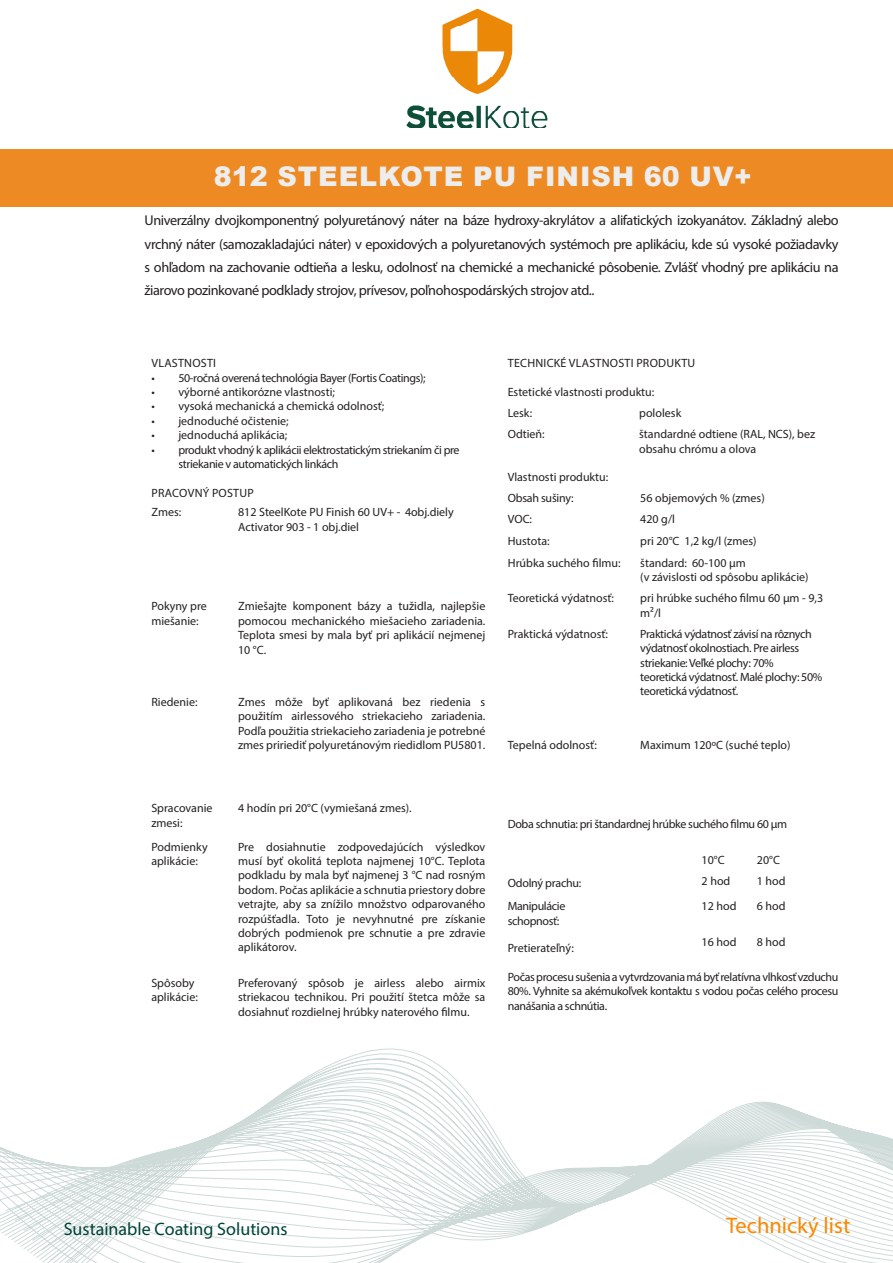
<style>
.page{position:relative;width:893px;height:1263px;background:#fff}
.page>*{position:absolute;margin:0;border:0;box-sizing:border-box;transform-origin:0 0}
.t1{font:900 27px "Arial";letter-spacing:.035em;color:#ecedec}
.t2{font:22.5px "Myriad Pro";color:#fa8900}
.t3{font:18px "Myriad Pro";color:#004438}
.t4{font:14.25px/23.1px "Myriad Pro";letter-spacing:-.03em;color:#231f20;text-align:justify}
.t5{font:12px/14.4px "Myriad Pro";color:#231f20;text-align:justify}
.t6{font:12px/14.4px "Myriad Pro";letter-spacing:-.03em;color:#231f20}
.t7{font:12px "Myriad Pro";letter-spacing:.02em;color:#231f20}
.t8{font:12px "Myriad Pro";letter-spacing:-.02em;color:#231f20}
</style>
<div class="page">
<svg style="left:0;top:1048px;width:893px;height:215px"></svg>
<img style="left:407px;top:10px;width:141px;height:118px">
<div style="left:0;top:149px;width:893px;height:57px;background:#ee8a23"></div>
<p class="t1" style="left:214px;top:157px;width:540px">812 STEELKOTE PU FINISH 60 UV+</p>
<p class="t4" style="left:145px;top:209px;width:696px">Univerzálny dvojkomponentný polyuretánový náter na báze hydroxy-akrylátov a alifatických izokyanátov. Základný alebo vrchný náter (samozakladajúci náter) v epoxidových a polyuretanových systémoch pre aplikáciu, kde sú vysoké požiadavky s ohľadom na zachovanie odtieňa a lesku, odolnosť na chemické a mechanické pôsobenie. Zvlášť vhodný pre aplikáciu na žiarovo pozinkované podklady strojov, prívesov, poľnohospodárských strojov atd..</p>
<p class="t7" style="left:151px;top:356px;width:66px">VLASTNOSTI</p>
<p class="t6" style="left:151px;top:370px;width:276px">• 50-ročná overená technológia Bayer (Fortis Coatings);</p>
<p class="t5" style="left:151px;top:385px;width:185px">• výborné antikorózne vlastnosti;</p>
<p class="t5" style="left:151px;top:399px;width:234px">• vysoká mechanická a chemická odolnosť;</p>
<p class="t5" style="left:151px;top:413px;width:139px">• jednoduché očistenie;</p>
<p class="t5" style="left:151px;top:428px;width:138px">• jednoduchá aplikácia;</p>
<p class="t6" style="left:178px;top:442px;width:283px;text-indent:-27px">• produkt vhodný k aplikácii elektrostatickým striekaním či pre striekanie v automatických linkách</p>
<p class="t7" style="left:151px;top:485px;width:104px">PRACOVNÝ POSTUP</p>
<p class="t5" style="left:151px;top:505px;width:31px">Zmes:</p>
<p class="t5" style="left:238px;top:505px;width:217px">812 SteelKote PU Finish 60 UV+ - 4obj.diely<br>Activator 903 - 1 obj.diel</p>
<p class="t5" style="left:151px;top:599px;width:57px">Pokyny pre</p>
<p class="t5" style="left:151px;top:613px;width:49px">miešanie:</p>
<p class="t5" style="left:238px;top:599px;width:249px">Zmiešajte komponent bázy a tužidla, najlepšie pomocou mechanického miešacieho zariadenia.<br>Teplota smesi by mala byť pri aplikácií nejmenej 10 °C.</p>
<p class="t5" style="left:151px;top:695px;width:48px">Riedenie:</p>
<p class="t5" style="left:238px;top:695px;width:249px">Zmes môže byť aplikovaná bez riedenia s použitím airlessového striekacieho zariadenia.<br>Podľa použitia striekacieho zariadenia je potrebné zmes pririediť polyuretánovým riedidlom PU5801.</p>
<p class="t5" style="left:151px;top:801px;width:63px">Spracovanie</p>
<p class="t5" style="left:151px;top:815px;width:33px">zmesi:</p>
<p class="t5" style="left:151px;top:839px;width:58px">Podmienky</p>
<p class="t5" style="left:151px;top:853px;width:48px">aplikácie:</p>
<p class="t5" style="left:151px;top:975px;width:45px">Spôsoby</p>
<p class="t5" style="left:151px;top:990px;width:48px">aplikácie:</p>
<p class="t5" style="left:238px;top:801px;width:175px">4 hodín pri 20°C (vymiešaná zmes).</p>
<p class="t5" style="left:238px;top:839px;width:249px">Pre dosiahnutie zodpovedajúcích výsledkov musí byť okolitá teplota najmenej 10°C. Teplota podkladu by mala byť najmenej 3 °C nad rosným bodom. Počas aplikácie a schnutia priestory dobre vetrajte, aby sa znížilo množstvo odparovaného rozpúšťadla. Toto je nevyhnutné pre získanie dobrých podmienok pre schnutie a pre zdravie aplikátorov.</p>
<p class="t5" style="left:238px;top:975px;width:249px">Preferovaný spôsob je airless alebo airmix striekacou technikou. Pri použití štetca môže sa dosiahnuť rozdielnej hrúbky naterového filmu.</p>
<p class="t7" style="left:508px;top:356px;width:189px">TECHNICKÉ VLASTNOSTI PRODUKTU</p>
<p class="t5" style="left:508px;top:385px;width:148px">Estetické vlastnosti produktu:</p>
<p class="t5" style="left:508px;top:406px;width:26px">Lesk:</p>
<p class="t5" style="left:639px;top:406px;width:44px">pololesk</p>
<p class="t5" style="left:508px;top:427px;width:39px">Odtieň:</p>
<p class="t5" style="left:639px;top:427px;width:178px">štandardné odtiene (RAL, NCS), bez</p>
<p class="t5" style="left:639px;top:441px;width:119px">obsahu chrómu a olova</p>
<p class="t5" style="left:508px;top:470px;width:102px">Vlastnosti produktu:</p>
<p class="t8" style="left:508px;top:491px;width:67px">Obsah sušiny:</p>
<p class="t5" style="left:640px;top:491px;width:126px">56 objemových % (zmes)</p>
<p class="t5" style="left:508px;top:512px;width:26px">VOC:</p>
<p class="t5" style="left:640px;top:512px;width:36px">420 g/l</p>
<p class="t5" style="left:508px;top:533px;width:43px">Hustota:</p>
<p class="t5" style="left:640px;top:533px;width:118px">pri 20°C 1,2 kg/l (zmes)</p>
<p class="t5" style="left:508px;top:555px;width:114px">Hrúbka suchého filmu:</p>
<p class="t5" style="left:640px;top:555px;width:107px">štandard: 60-100 μm</p>
<p class="t5" style="left:640px;top:570px;width:170px">(v závislosti od spôsobu aplikácie)</p>
<p class="t5" style="left:508px;top:591px;width:108px">Teoretická výdatnosť:</p>
<p class="t5" style="left:640px;top:591px;width:184px">pri hrúbke suchého filmu 60 μm - 9,3 m²/l</p>
<p class="t5" style="left:508px;top:626px;width:102px">Praktická výdatnosť:</p>
<p class="t6" style="left:640px;top:626px;width:173px">Praktická výdatnosť závisí na rôznych</p>
<p class="t6" style="left:640px;top:641px;width:161px">výdatnosť okolnostiach. Pre airless</p>
<p class="t6" style="left:640px;top:655px;width:135px">striekanie: Veľké plochy: 70%</p>
<p class="t6" style="left:640px;top:669px;width:184px">teoretická výdatnosť. Malé plochy: 50%</p>
<p class="t6" style="left:640px;top:684px;width:99px">teoretická výdatnosť.</p>
<p class="t5" style="left:508px;top:738px;width:91px">Tepelná odolnosť:</p>
<p class="t5" style="left:640px;top:738px;width:152px">Maximum 120ºC (suché teplo)</p>
<p class="t6" style="left:508px;top:816px;width:281px">Doba schnutia: pri štandardnej hrúbke suchého filmu 60 μm</p>
<p class="t5" style="left:702px;top:852px;width:25px">10°C</p>
<p class="t5" style="left:757px;top:852px;width:25px">20°C</p>
<p class="t8" style="left:508px;top:875px;width:75px">Odolný prachu:</p>
<p class="t5" style="left:702px;top:873px;width:30px">2 hod</p>
<p class="t5" style="left:757px;top:873px;width:30px">1 hod</p>
<p class="t6" style="left:508px;top:899px;width:59px">Manipulácie schopnosť:</p>
<p class="t5" style="left:702px;top:899px;width:36px">12 hod</p>
<p class="t5" style="left:757px;top:899px;width:30px">6 hod</p>
<p class="t5" style="left:508px;top:940px;width:68px">Pretierateľný:</p>
<p class="t5" style="left:702px;top:934px;width:36px">16 hod</p>
<p class="t5" style="left:757px;top:934px;width:30px">8 hod</p>
<p class="t5" style="left:508px;top:969px;width:332px">Počas procesu sušenia a vytvrdzovania má byť relatívna vlhkosť vzduchu 80%. Vyhnite sa akémukoľvek kontaktu s vodou počas celého procesu nanášania a schnútia.</p>
<p class="t3" style="left:64px;top:1218px;width:225px">Sustainable Coating Solutions</p>
<p class="t2" style="left:726px;top:1212px;width:126px">Technický list</p>
</div>
